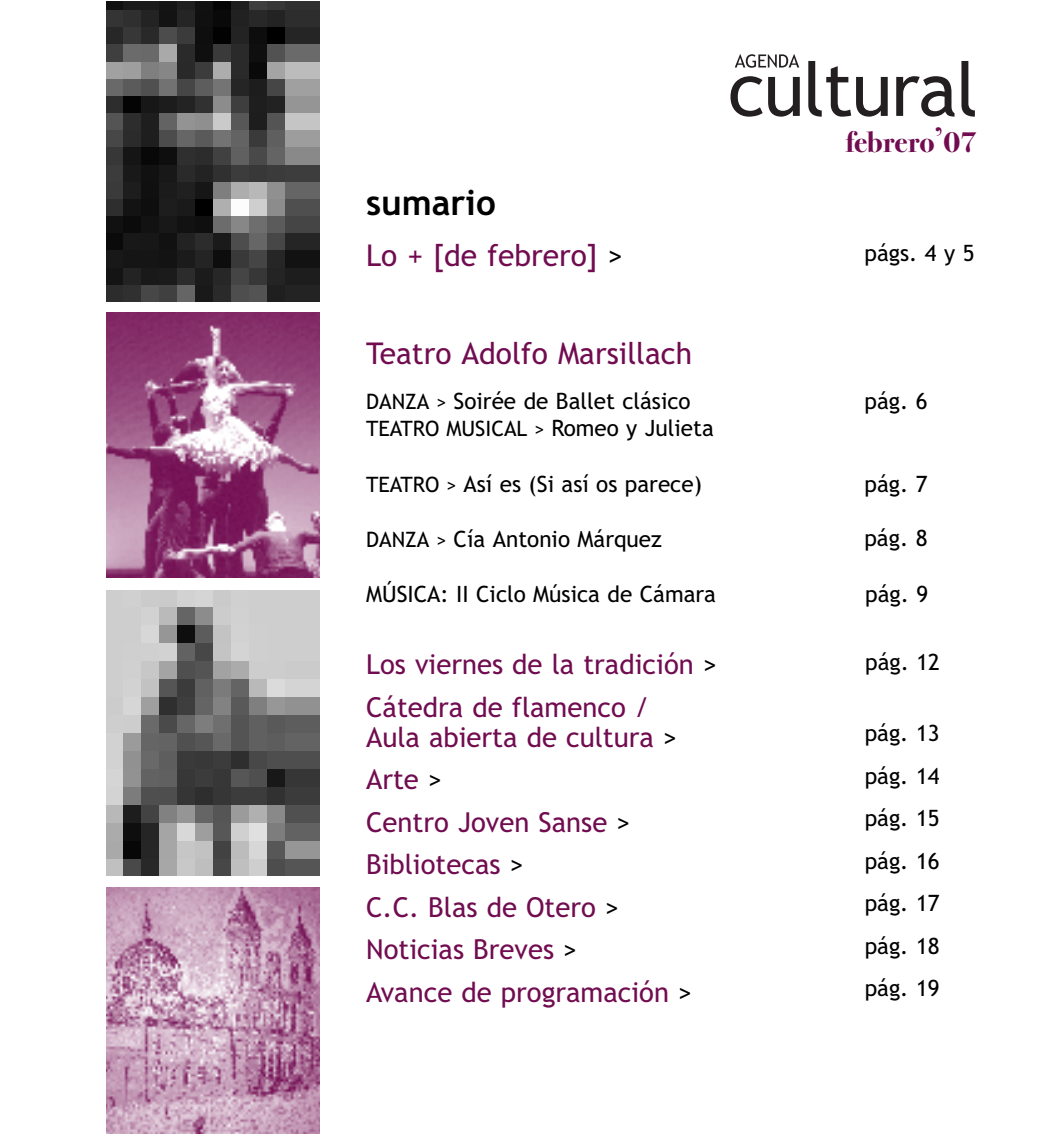
<style>
.page{position:relative;width:1063px;height:1134px;background:#fff}
.page>*{position:absolute;margin:0;border:0;box-sizing:border-box;transform-origin:0 0}
.t1{font:700 35px "Trebuchet MS";color:#000}
.t2{font:30px "Trebuchet MS";color:#710c50}
.t3{font:700 30px "Bodoni Sev ITC";letter-spacing:-.005em;color:#710c50}
.t4{font:27.5px/42.5px "Trebuchet MS";color:#710c50}
.t5{font:22.5px/42.5px "Trebuchet MS";color:#000;text-align:justify}
.t6{font:21.25px "Trebuchet MS";color:#000}
.s1{color:#000}
.s2{font-size:21.25px}
.s3{font-size:20px}
.s4{font-size:22.5px}
</style>
<div class="page">
<svg style="left:730px;top:76px;width:70px;height:41px"></svg>
<svg style="left:808px;top:61px;width:80px;height:56px"></svg>
<svg style="left:896px;top:76px;width:59px;height:41px"></svg>
<svg style="left:961px;top:61px;width:14px;height:56px"></svg>
<svg style="left:735px;top:54px;width:64px;height:14px"></svg>
<img style="left:106px;top:887px;width:214px;height:247px">
<img style="left:106px;top:590px;width:214px;height:286px">
<img style="left:106px;top:1px;width:214px;height:300px">
<img style="left:106px;top:312px;width:214px;height:266px">
<h1 class="t1" style="left:366px;top:182px;width:131px">sumario</h1>
<h2 class="t2" style="left:366px;top:239px;width:259px">Lo + [de febrero] <span class="s1">&gt;</span></h2>
<h2 class="t2" style="left:366px;top:336px;width:327px">Teatro Adolfo Marsillach</h2>
<p class="t5" style="left:366px;top:380px;width:326px"><span class="s2">DANZA</span> <span class="s3">&gt;</span> Soirée de Ballet clásico</p>
<p class="t6" style="left:366px;top:417px;width:349px">TEATRO MUSICAL <span class="s3">&gt;</span> <span class="s4">Romeo y Julieta</span></p>
<p class="t5" style="left:366px;top:462px;width:337px"><span class="s2">TEATRO</span> <span class="s3">&gt;</span> Así es (Si así os parece)</p>
<p class="t5" style="left:366px;top:517px;width:297px"><span class="s2">DANZA</span> <span class="s3">&gt;</span> Cía Antonio Márquez</p>
<p class="t5" style="left:366px;top:572px;width:351px">MÚSICA: II Ciclo Música de Cámara</p>
<p class="t4" style="left:366px;top:643px;width:353px">Los viernes de la tradición <span class="s1">&gt;<br></span>Cátedra de flamenco /</p>
<p class="t4" style="left:366px;top:716px;width:328px">Aula abierta de cultura <span class="s1">&gt;<br></span>Arte <span class="s1">&gt;<br></span>Centro Joven Sanse <span class="s1">&gt;<br></span>Bibliotecas <span class="s1">&gt;<br></span>C.C. Blas de Otero <span class="s1">&gt;<br></span>Noticias Breves <span class="s1">&gt;<br></span>Avance de programación <span class="s1">&gt;</span></p>
<h2 class="t3" style="left:846px;top:124px;width:133px">febrero’07</h2>
<p class="t5" style="left:865px;top:232px;width:112px">págs. 4 y 5</p>
<p class="t5" style="left:865px;top:380px;width:65px">pág. 6</p>
<p class="t5" style="left:865px;top:463px;width:65px">pág. 7</p>
<p class="t5" style="left:864px;top:517px;width:65px">pág. 8</p>
<p class="t5" style="left:865px;top:573px;width:65px">pág. 9</p>
<p class="t5" style="left:865px;top:641px;width:76px">pág. 12</p>
<p class="t5" style="left:865px;top:712px;width:76px">pág. 13 pág. 14 pág. 15 pág. 16 pág. 17 pág. 18 pág. 19</p>
</div>
